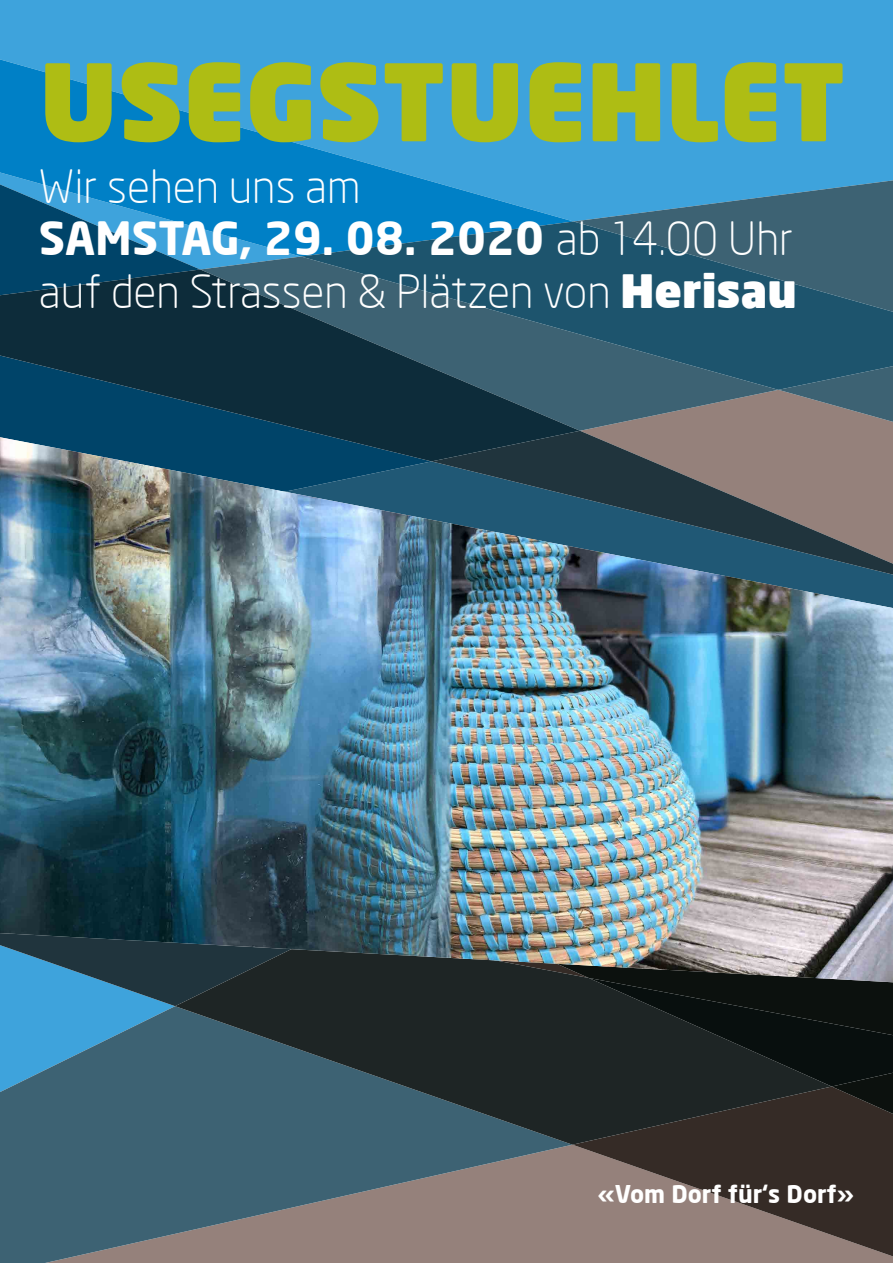
<style>
.page{position:relative;width:893px;height:1263px;background:#fff}
.page>*{position:absolute;margin:0;border:0;box-sizing:border-box;transform-origin:0 0}
.t1{font:900 105px "Neo Sans Two";color:#aebd14}
.t2{font:300 45px/52.5px "Neo Sans Two";color:#fff}
.t3{font:700 24px "Neo Sans Two";color:#fff}
.s1{font-weight:700}
.s2{font-weight:900}
</style>
<div class="page">
<div style="left:0;top:0;width:893px;height:180px;background:#3ea3dc"></div>
<svg style="left:0;top:59px;width:573px;height:162px;background:#2594d3"></svg>
<svg style="left:573px;top:180px;width:320px;height:242px;background:#4e7b93"></svg>
<svg style="left:301px;top:221px;width:592px;height:169px;background:#255c76"></svg>
<svg style="left:0;top:172px;width:301px;height:97px;background:#1176ae"></svg>
<div style="left:580px;top:431px;width:313px;height:6px;background:#95817b"></div>
<svg style="left:0;top:269px;width:580px;height:168px;background:#174053"></svg>
<svg style="left:0;top:982px;width:175px;height:24px;background:#388dbc"></svg>
<div style="left:572px;top:1256px;width:321px;height:7px;background:#95817b"></div>
<svg style="left:572px;top:1114px;width:321px;height:142px;background:#62534e"></svg>
<svg style="left:0;top:1006px;width:572px;height:257px;background:#5a717e"></svg>
<svg style="left:175px;top:982px;width:657px;height:163px;background:#334952"></svg>
<svg style="left:331px;top:982px;width:562px;height:132px;background:#1b2323"></svg>
<img style="left:0;top:437px;width:893px;height:545px">
<h1 class="t1" style="left:39px;top:32px;width:808px">USEGSTUEHLET</h1>
<p class="t2" style="left:39px;top:160px;width:759px">Wir sehen uns am<br><span class="s1">SAMSTAG, 29. 08. 2020</span> ab 14.00 Uhr auf den Strassen &amp; Plätzen von <span class="s2">Herisau</span></p>
<p class="t3" style="left:598px;top:1179px;width:258px">«Vom Dorf für‘s Dorf»</p>
</div>
